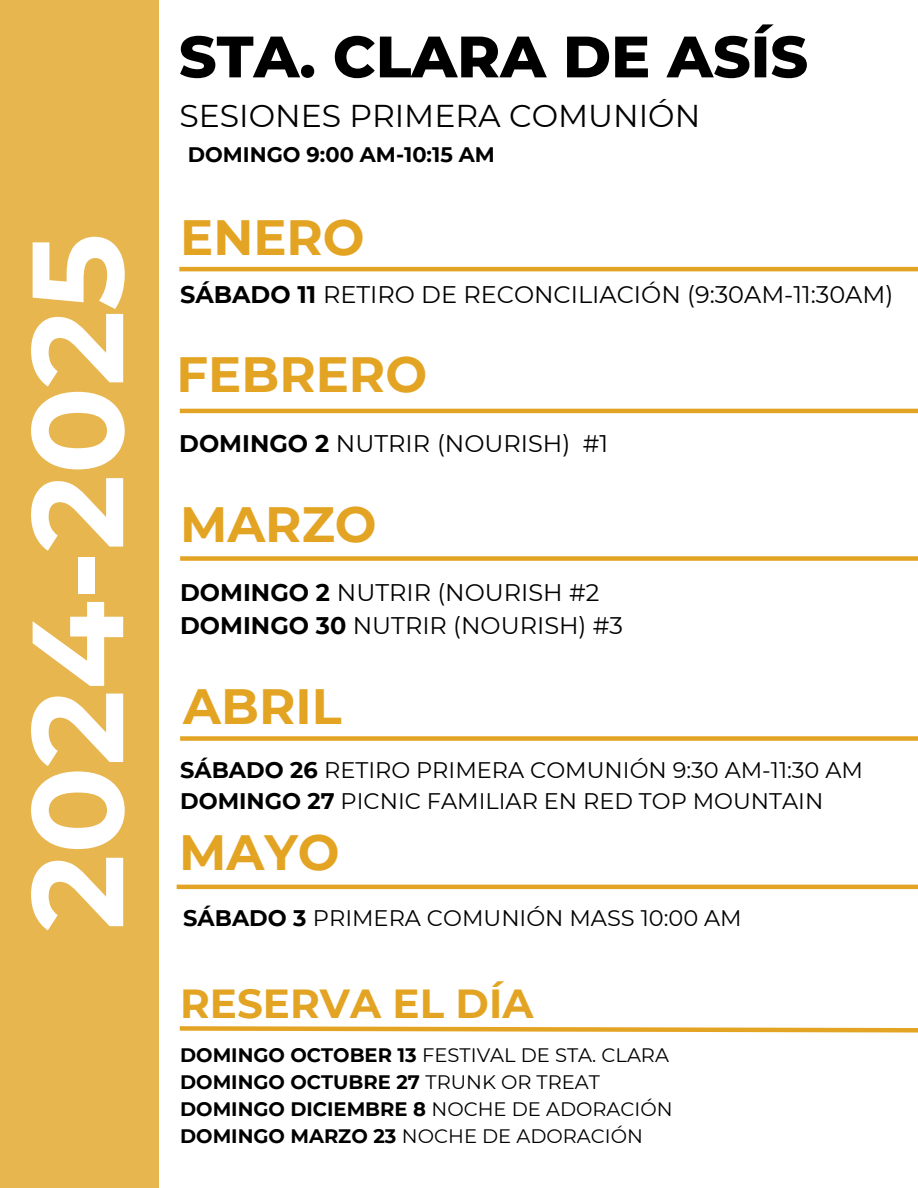
<style>
.page{position:relative;width:918px;height:1188px;background:#fff}
.page>*{position:absolute;margin:0;border:0;box-sizing:border-box;transform-origin:0 0}
.t1{font:700 129.45px "Montserrat";color:#fff}
.t2{font:800 58.2px "Montserrat";color:#000}
.t3{font:700 49.5px "Montserrat";color:#e3a424}
.t4{font:700 40.5px "Montserrat";color:#e3a424}
.t5{font:31.5px "Montserrat";color:#000}
.t6{font:24px/32.7px "Montserrat";color:#000}
.t7{font:22.5px/31.5px "Montserrat";color:#000}
.t8{font:700 21px "Montserrat";color:#000}
.t9{font:19.5px "Montserrat";color:#000}
.t10{font:700 19.5px "Montserrat";color:#000}
.s1{font-weight:700}
.s2{font-weight:400}
</style>
<div class="page">
<div style="left:0;top:0;width:158px;height:1188px;background:#e8b64f"></div>
<div style="left:180px;top:556px;width:738px;height:5px;background:#e3a424"></div>
<hr style="left:180px;top:409px;width:738px;height:4px;background:#e3a424">
<div style="left:180px;top:736px;width:738px;height:5px;background:#e3a424"></div>
<svg style="left:179px;top:1026px;width:739px;height:7px"></svg>
<hr style="left:177px;top:885px;width:741px;height:4px;background:#e3a424">
<hr style="left:179px;top:267px;width:739px;height:4px;background:#e3a424">
<h3 class="t1" style="left:-2px;top:930px;width:699px;rotate:-90deg">2024-2025</h3>
<p class="t2" style="left:179px;top:21px;width:631px">STA. CLARA DE ASÍS</p>
<h6 class="t5" style="left:179px;top:97px;width:523px">SESIONES PRIMERA COMUNIÓN</h6>
<h3 class="t8" style="left:188px;top:142px;width:309px">DOMINGO 9:00 AM-10:15 AM</h3>
<h6 class="t3" style="left:180px;top:207px;width:186px">ENERO</h6>
<h3 class="t6" style="left:180px;top:278px;width:715px"><span class="s1">SÁBADO 11</span> RETIRO DE RECONCILIACIÓN (9:30AM-11:30AM)</h3>
<h5 class="t3" style="left:177px;top:344px;width:252px">FEBRERO</h5>
<p class="t6" style="left:179px;top:427px;width:431px"><span class="s1">DOMINGO 2</span> NUTRIR (NOURISH) #1</p>
<h1 class="t3" style="left:180px;top:494px;width:198px">MARZO</h1>
<h2 class="t6" style="left:180px;top:576px;width:444px"><span class="s1">DOMINGO 2</span> NUTRIR (NOURISH #2<br><span class="s1">DOMINGO 30</span> NUTRIR (NOURISH) #3</h2>
<h3 class="t3" style="left:183px;top:676px;width:160px">ABRIL</h3>
<h6 class="t7" style="left:180px;top:754px;width:684px"><span class="s1">SÁBADO 26</span> RETIRO PRIMERA COMUNIÓN 9:30 AM-11:30 AM<br><span class="s1">DOMINGO 27</span> PICNIC FAMILIAR EN RED TOP MOUNTAIN</h6>
<h3 class="t3" style="left:179px;top:823px;width:162px">MAYO</h3>
<h6 class="t7" style="left:183px;top:902px;width:560px"><span class="s1">SÁBADO 3</span> PRIMERA COMUNIÓN MASS 10:00 AM</h6>
<h6 class="t4" style="left:180px;top:979px;width:355px">RESERVA EL DÍA</h6>
<h4 class="t9" style="left:180px;top:1044px;width:490px"><span class="s1">DOMINGO OCTOBER 13</span> FESTIVAL DE STA. CLARA</h4>
<p class="t10" style="left:180px;top:1071px;width:422px">DOMINGO OCTUBRE 27 <span class="s2">TRUNK OR TREAT</span></p>
<p class="t10" style="left:180px;top:1098px;width:494px">DOMINGO DICIEMBRE 8 <span class="s2">NOCHE DE ADORACIÓN</span></p>
<p class="t9" style="left:180px;top:1125px;width:464px"><span class="s1">DOMINGO MARZO 23</span> NOCHE DE ADORACIÓN</p>
</div>
